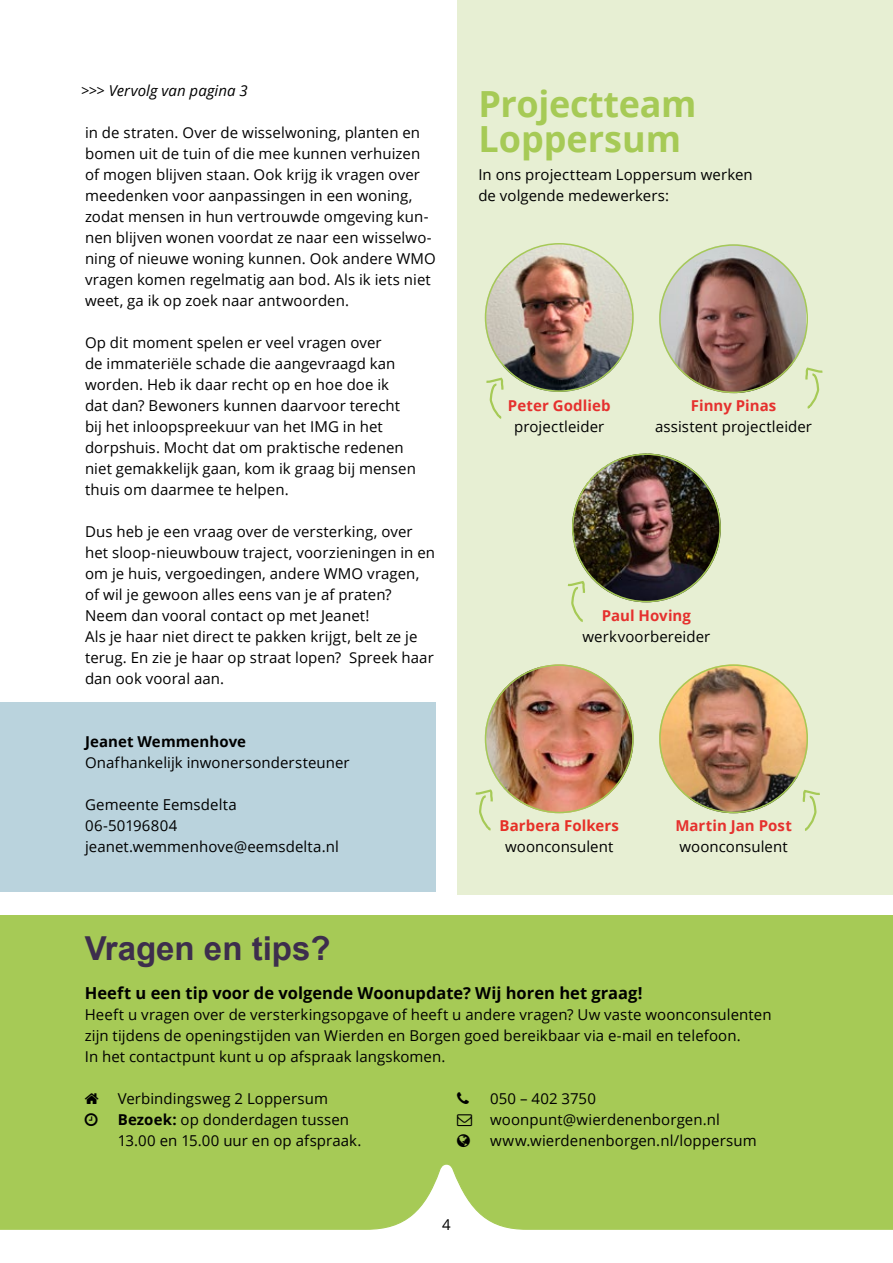
<style>
.page{position:relative;width:893px;height:1263px;background:#fff}
.page>*{position:absolute;margin:0;border:0;box-sizing:border-box;transform-origin:0 0}
.t1{font:700 36px/34.5px "Open Sans";letter-spacing:-.01em;color:#a6ca56}
.t2{font:700 33px "Arial";color:#3d2e4d}
.t3{font:700 16.5px "Open Sans";color:#000}
.t4{font:15px/21px "Open Sans";letter-spacing:.005em;color:#000}
.t5{font:700 15px "Open Sans";letter-spacing:.005em;color:#e5312e}
.t6{font:italic 15px "Open Sans";letter-spacing:.005em;color:#000}
.t7{font:700 15px "Open Sans";letter-spacing:.005em;color:#000}
.t8{font:700 15px "Open Sans";letter-spacing:.005em;color:#e63027}
.s1{font-weight:700}
</style>
<div class="page">
<div style="left:0;top:702px;width:436px;height:189px;background:#bad3dd"></div>
<div style="left:457px;top:0;width:436px;height:894px;background:#e7efd3"></div>
<div style="left:0;top:915px;width:893px;height:341px;background:#a6ca56"></div>
<img style="left:485px;top:243px;width:149px;height:149px;border-radius:74px">
<svg style="left:806px;top:367px;width:17px;height:42px"></svg>
<svg style="left:802px;top:789px;width:18px;height:42px"></svg>
<img style="left:485px;top:664px;width:149px;height:149px;border-radius:74px">
<img style="left:659px;top:244px;width:147px;height:149px">
<img style="left:659px;top:664px;width:149px;height:149px;border-radius:74px">
<img style="left:572px;top:453px;width:149px;height:149px;border-radius:74px">
<svg style="left:486px;top:377px;width:18px;height:42px"></svg>
<svg style="left:567px;top:581px;width:18px;height:41px"></svg>
<svg style="left:475px;top:789px;width:18px;height:42px"></svg>
<svg style="left:0;top:1164px;width:893px;height:92px"></svg>
<p class="t6" style="left:81px;top:80px;width:168px">&gt;&gt;&gt; Vervolg van pagina 3</p>
<p class="t4" style="left:85px;top:122px;width:352px">in de straten. Over de wisselwoning, planten en bomen uit de tuin of die mee kunnen verhuizen of mogen blijven staan. Ook krijg ik vragen over meedenken voor aanpassingen in een woning, zodat mensen in hun vertrouwde omgeving kun&shy;nen blijven wonen voordat ze naar een wisselwo&shy;ning of nieuwe woning kunnen. Ook andere WMO vragen komen regelmatig aan bod. Als ik iets niet weet, ga ik op zoek naar antwoorden.</p>
<p class="t4" style="left:85px;top:332px;width:332px">Op dit moment spelen er veel vragen over<br>de immateriële schade die aangevraagd kan worden. Heb ik daar recht op en hoe doe ik dat dan? Bewoners kunnen daarvoor terecht bij het inloopspreekuur van het IMG in het dorpshuis. Mocht dat om praktische redenen niet -gemakkelijk gaan, kom ik graag bij mensen thuis om daarmee te helpen.</p>
<p class="t4" style="left:85px;top:521px;width:352px">Dus heb je een vraag over de versterking, over het sloop-nieuwbouw traject, voorzieningen in en om je huis, vergoedingen, andere WMO vragen, of wil je gewoon alles eens van je af praten?<br>Neem dan vooral contact op met Jeanet!<br>Als je haar niet direct te pakken krijgt, belt ze je terug. En zie je haar op straat lopen? Spreek haar dan ook vooral aan.</p>
<p class="t7" style="left:85px;top:731px;width:162px">Jeanet Wemmenhove</p>
<p class="t4" style="left:85px;top:752px;width:266px">Onafhankelijk inwonersondersteuner</p>
<p class="t4" style="left:85px;top:794px;width:255px">Gemeente Eemsdelta<br>06-50196804 jeanet.wemmenhove@eemsdelta.nl</p>
<h1 class="t1" style="left:478px;top:86px;width:220px">Projectteam<br>Loppersum</h1>
<p class="t4" style="left:478px;top:164px;width:276px">In ons projectteam Loppersum werken de volgende medewerkers:</p>
<p class="t5" style="left:508px;top:395px;width:104px">Peter Godlieb</p>
<p class="t4" style="left:514px;top:416px;width:92px">projectleider</p>
<p class="t5" style="left:691px;top:395px;width:87px">Finny Pinas</p>
<p class="t4" style="left:655px;top:416px;width:159px">assistent projectleider</p>
<p class="t5" style="left:602px;top:605px;width:91px">Paul Hoving</p>
<p class="t4" style="left:582px;top:626px;width:129px">werkvoorbereider</p>
<p class="t8" style="left:499px;top:815px;width:121px">Barbera Folkers</p>
<p class="t4" style="left:505px;top:836px;width:110px">woonconsulent</p>
<p class="t5" style="left:675px;top:815px;width:118px">Martin Jan Post</p>
<p class="t4" style="left:679px;top:836px;width:110px">woonconsulent</p>
<h2 class="t2" style="left:85px;top:926px;width:247px">Vragen en tips?</h2>
<p class="t3" style="left:85px;top:981px;width:559px">Heeft u een tip voor de volgende Woonupdate? Wij horen het graag!</p>
<p class="t4" style="left:85px;top:1004px;width:688px">Heeft u vragen over de versterkingsopgave of heeft u andere vragen? Uw vaste woonconsulenten zijn tijdens de openingstijden van Wierden en Borgen goed bereikbaar via e-mail en telefoon.<br>In het contactpunt kunt u op afspraak langskomen.</p>
<p class="t4" style="left:118px;top:1088px;width:245px">Verbindingsweg 2 Loppersum<br><span class="s1">Bezoek:</span> op donderdagen tussen<br>13.00 en 15.00 uur en op afspraak.</p>
<p class="t4" style="left:490px;top:1088px;width:268px">050 – 402 3750 woonpunt@wierdenenborgen.nl www.wierdenenborgen.nl/loppersum</p>
<p class="t4" style="left:442px;top:1214px;width:10px">4</p>
</div>
